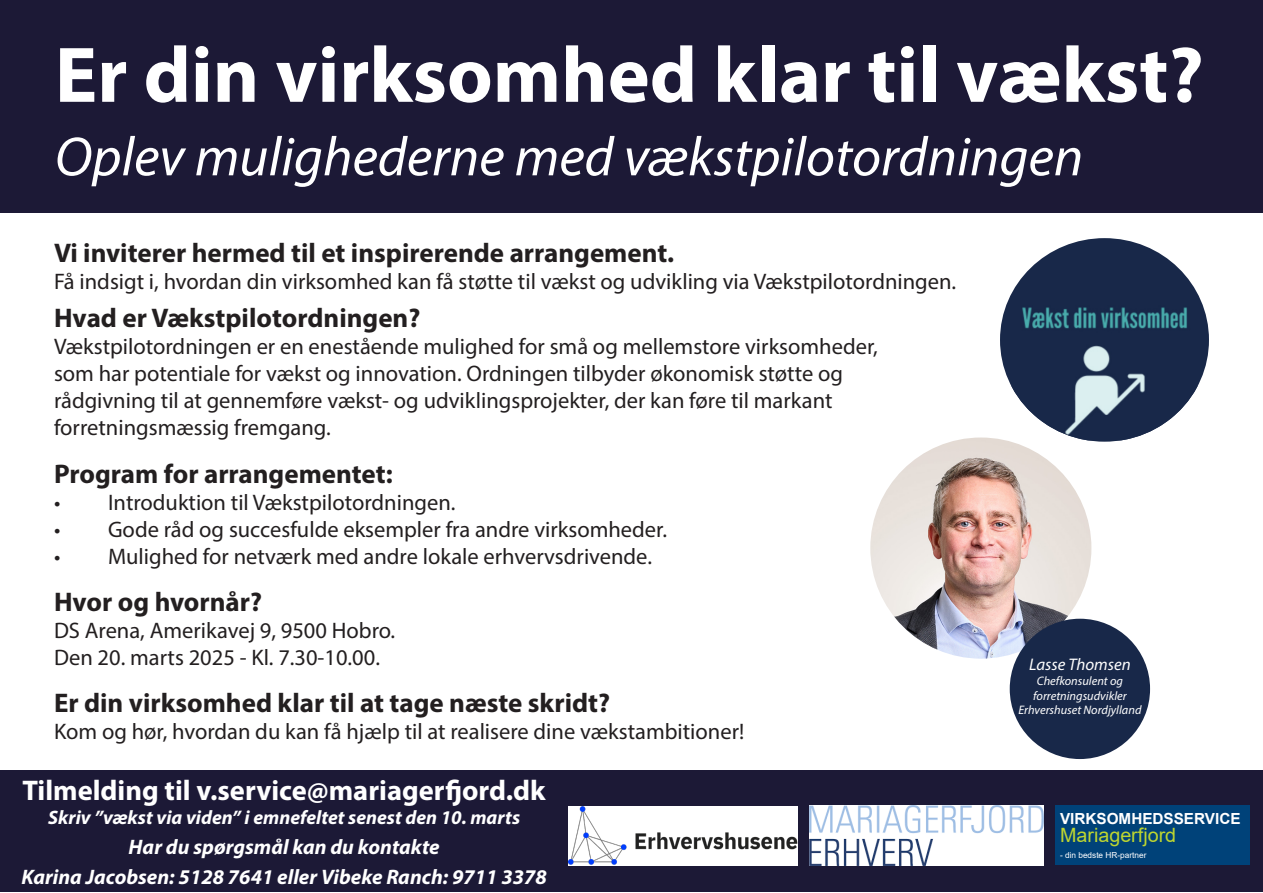
<style>
.page{position:relative;width:1263px;height:893px;background:#fff}
.page>*{position:absolute;margin:0;border:0;box-sizing:border-box;transform-origin:0 0}
.t1{font:700 79.5px "Myriad Pro";color:#fff}
.t2{font:italic 55.5px "Myriad Pro";color:#fff}
.t3{font:700 28.5px "Myriad Pro";color:#fff}
.t4{font:700 27px "Myriad Pro";color:#231f20}
.t5{font:22.5px "Myriad Pro";color:#231f20}
.t6{font:italic 700 21px "Myriad Pro";color:#fff}
.t7{font:19.8px "Arial";color:#bed630}
.t8{font:italic 700 19.5px "Myriad Pro";color:#fff}
.t9{font:italic 16.8px "Myriad Pro";color:#fff}
.t10{font:700 15.3px "Arial";color:#fff}
.t11{font:italic 12.3px "Myriad Pro";color:#fff}
.t12{font:8.25px "Arial";color:#fff}
</style>
<div class="page">
<div style="left:1px;top:0;width:1262px;height:213px;background:#1c1936"></div>
<div style="left:1px;top:770px;width:1262px;height:121px;background:#1c1936"></div>
<div style="left:1055px;top:806px;width:195px;height:59px;background:#004279"></div>
<img style="left:569px;top:806px;width:229px;height:59px">
<img style="left:809px;top:806px;width:234px;height:59px">
<img style="left:870px;top:437px;width:221px;height:222px;border-radius:111px">
<div style="left:1000px;top:238px;width:209px;height:204px;background:#182849;border-radius:50%"></div>
<img style="left:1011px;top:307px;width:186px;height:133px">
<div style="left:1010px;top:619px;width:140px;height:140px;background:#182849;border-radius:50%"></div>
<p class="t1" style="left:55px;top:23px;width:1150px">Er din virksomhed klar til vækst?</p>
<p class="t2" style="left:55px;top:122px;width:1030px">Oplev mulighederne med vækstpilotordningen</p>
<p class="t4" style="left:54px;top:235px;width:622px">Vi inviterer hermed til et inspirerende arrangement.</p>
<p class="t5" style="left:54px;top:267px;width:904px">Få indsigt i, hvordan din virksomhed kan få støtte til vækst og udvikling via Vækstpilotordningen.</p>
<p class="t4" style="left:54px;top:301px;width:368px">Hvad er Vækstpilotordningen?</p>
<p class="t5" style="left:54px;top:333px;width:825px">Vækstpilotordningen er en enestående mulighed for små og mellemstore virksomheder,</p>
<p class="t5" style="left:54px;top:360px;width:790px">som har potentiale for vækst og innovation. Ordningen tilbyder økonomisk støtte og</p>
<p class="t5" style="left:54px;top:387px;width:780px">rådgivning til at gennemføre vækst- og udviklingsprojekter, der kan føre til markant</p>
<p class="t5" style="left:54px;top:414px;width:278px">forretningsmæssig fremgang.</p>
<p class="t4" style="left:54px;top:456px;width:340px">Program for arrangementet:</p>
<p class="t5" style="left:54px;top:488px;width:403px">• Introduktion til Vækstpilotordningen.</p>
<p class="t5" style="left:54px;top:515px;width:614px">• Gode råd og succesfulde eksempler fra andre virksomheder.</p>
<p class="t5" style="left:54px;top:542px;width:599px">• Mulighed for netværk med andre lokale erhvervsdrivende.</p>
<p class="t4" style="left:54px;top:584px;width:210px">Hvor og hvornår?</p>
<p class="t5" style="left:54px;top:616px;width:343px">DS Arena, Amerikavej 9, 9500 Hobro.</p>
<p class="t5" style="left:54px;top:643px;width:327px">Den 20. marts 2025 - Kl. 7.30-10.00.</p>
<p class="t4" style="left:54px;top:685px;width:558px">Er din virksomhed klar til at tage næste skridt?</p>
<p class="t5" style="left:54px;top:718px;width:692px">Kom og hør, hvordan du kan få hjælp til at realisere dine vækstambitioner!</p>
<p class="t3" style="left:23px;top:772px;width:525px">Tilmelding til v.service@mariagerfjord.dk</p>
<p class="t8" style="left:48px;top:805px;width:473px">Skriv ”vækst via viden” i emnefeltet senest den 10. marts</p>
<p class="t6" style="left:129px;top:833px;width:313px">Har du spørgsmål kan du kontakte</p>
<p class="t6" style="left:21px;top:863px;width:527px">Karina Jacobsen: 5128 7641 eller Vibeke Ranch: 9711 3378</p>
<p class="t9" style="left:1029px;top:654px;width:103px">Lasse Thomsen</p>
<p class="t11" style="left:1037px;top:673px;width:88px">Chefkonsulent og</p>
<p class="t11" style="left:1033px;top:688px;width:95px">forretningsudvikler</p>
<p class="t11" style="left:1018px;top:702px;width:125px">Erhvershuset Nordjylland</p>
<p class="t10" style="left:1060px;top:808px;width:182px">VIRKSOMHEDSSERVICE</p>
<p class="t7" style="left:1060px;top:822px;width:118px">Mariagerfjord</p>
<p class="t12" style="left:1060px;top:849px;width:88px">- din bedste HR-partner</p>
</div>
